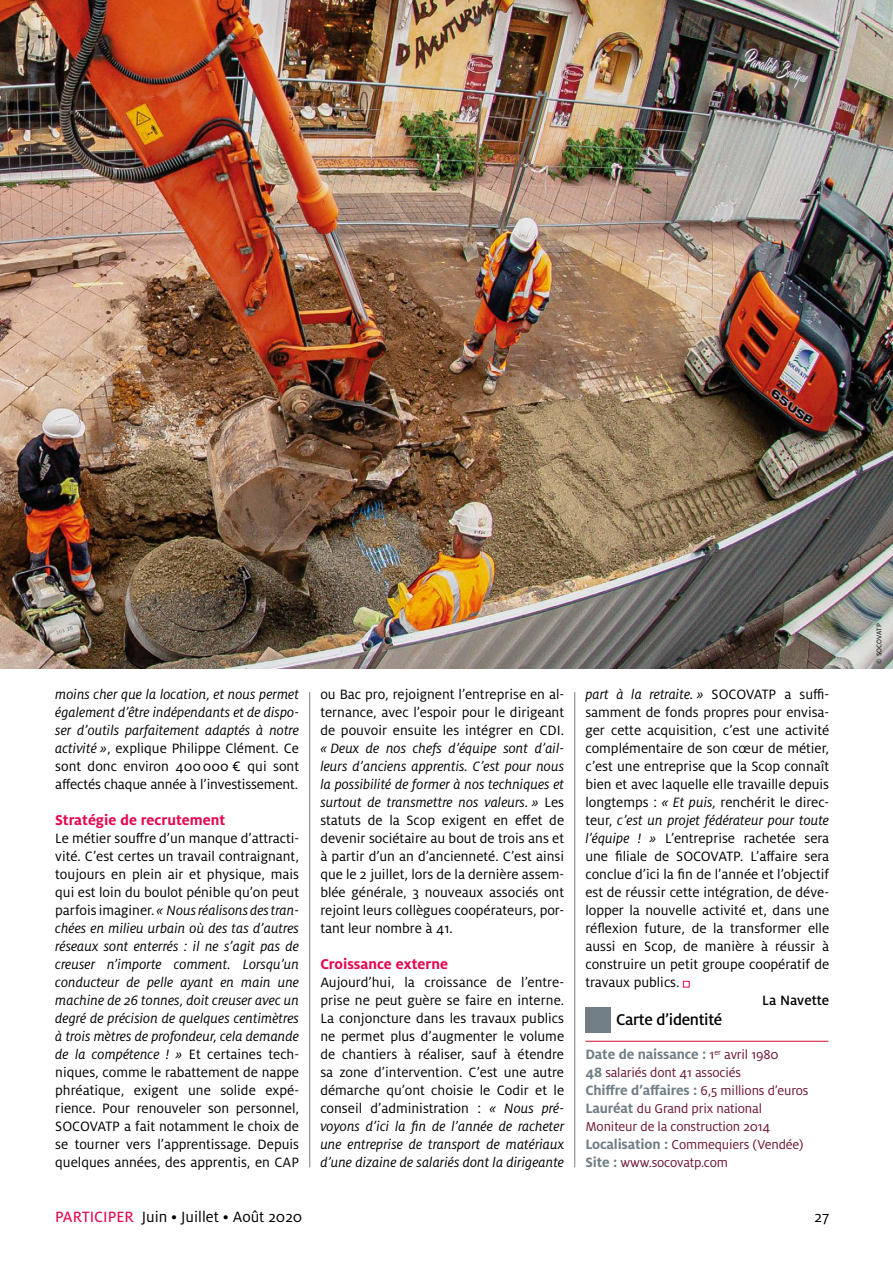
<style>
.page{position:relative;width:893px;height:1263px;background:#fff}
.page>*{position:absolute;margin:0;border:0;box-sizing:border-box;transform-origin:0 0}
.t1{font:500 17.25px "Milo OT";letter-spacing:-.02em;color:#000}
.t2{font:16.5px "Milo OT";color:#000}
.t3{font:700 15.75px "Milo OT";color:#e5074d}
.t4{font:15px/18px "Milo OT";color:#000;text-align:justify}
.t5{font:italic 15px/18px "Milo OT";color:#000;text-align:justify}
.t6{font:700 15px "Milo OT";letter-spacing:-.01em;color:#717e86}
.t7{font:500 15px "Milo OT";color:#000}
.t8{font:14.25px/18px "Milo OT";letter-spacing:-.01em;color:#6b1435}
.t9{font:7.5px "Milo OT";letter-spacing:-.005em;color:#000}
.s1{font-style:normal}
.s2{font-style:italic}
.s3{font-weight:400;font-size:14.25px;color:#6b1435}
.s4{font-weight:700;font-size:15px;color:#717e86}
.s5{font-family:"Milo OT Text";color:#e5074d}
</style>
<div class="page">
<svg style="left:683px;top:981px;width:6px;height:6px"></svg>
<img style="left:0;top:0;width:893px;height:668px">
<hr style="left:574px;top:692px;width:1px;height:475px;background:#877">
<hr style="left:309px;top:692px;width:1px;height:475px;background:#877">
<div style="left:585px;top:1007px;width:26px;height:26px;background:#717e86"></div>
<hr style="left:585px;top:1041px;width:243px;height:1px;background:#d51130">
<p class="t5" style="left:55px;top:686px;width:245px">moins cher que la location, et nous permet également d’être indépendants et de dispo&shy;ser d’outils parfaitement adaptés à notre activité »<span class="s1">, explique Philippe Clément. Ce sont donc environ 400000 € qui sont affectés chaque année à l’investissement.</span></p>
<p class="t3" style="left:55px;top:811px;width:171px">Stratégie de recrutement</p>
<p class="t4" style="left:55px;top:830px;width:245px">Le métier souffre d’un manque d’attracti&shy;vité. C’est certes un travail contraignant, toujours en plein air et physique, mais qui est loin du boulot pénible qu’on peut parfois imaginer. <span class="s2">« Nous réalisons des tran&shy;chées en milieu urbain où des tas d’autres réseaux sont enterrés : il ne s’agit pas de creuser n’importe comment. Lorsqu’un conducteur de pelle ayant en main une machine de 26 tonnes, doit creuser avec un degré de précision de quelques centimètres à trois mètres de profondeur, cela demande de la compétence ! »</span> Et certaines tech&shy;niques, comme le rabattement de nappe phréatique, exigent une solide expé&shy;rience. Pour renouveler son personnel, SOCOVATP a fait notamment le choix de se tourner vers l’apprentissage. Depuis quelques années, des apprentis, en CAP</p>
<p class="t4" style="left:320px;top:686px;width:245px">ou Bac pro, rejoignent l’entreprise en al&shy;ternance, avec l’espoir pour le dirigeant de pouvoir ensuite les intégrer en CDI.</p>
<p class="t4" style="left:320px;top:740px;width:245px"><span class="s2">« Deux de nos chefs d’équipe sont d’ail&shy;leurs d’anciens apprentis. C’est pour nous la possibilité de former à nos techniques et surtout de transmettre nos valeurs. »</span> Les statuts de la Scop exigent en effet de devenir sociétaire au bout de trois ans et à partir d’un an d’ancienneté. C’est ainsi que le 2 juillet, lors de la dernière assem&shy;blée générale, 3 nouveaux associés ont rejoint leurs collègues coopérateurs, por&shy;tant leur nombre à 41.</p>
<p class="t3" style="left:320px;top:955px;width:129px">Croissance externe</p>
<p class="t4" style="left:320px;top:974px;width:245px">Aujourd’hui, la croissance de l’entre&shy;prise ne peut guère se faire en interne.<br>La conjoncture dans les travaux publics ne permet plus d’augmenter le volume de chantiers à réaliser, sauf à étendre sa zone d’intervention. C’est une autre démarche qu’ont choisie le Codir et le conseil d’administration : <span class="s2">« Nous pré&shy;voyons d’ici la fin de l’année de racheter une entreprise de transport de matériaux d’une dizaine de salariés dont la dirigeante</span></p>
<p class="t4" style="left:585px;top:686px;width:245px"><span class="s2">part à la retraite. »</span> SOCOVATP a suffi&shy;samment de fonds propres pour envisa&shy;ger cette acquisition, c’est une activité complémentaire de son cœur de métier, c’est une entreprise que la Scop connaît bien et avec laquelle elle travaille depuis longtemps : <span class="s2">« Et puis,</span> renchérit le direc&shy;teur, <span class="s2">c’est un projet fédérateur pour toute l’équipe ! »</span> L’entreprise rachetée sera une filiale de SOCOVATP. L’affaire sera conclue d’ici la fin de l’année et l’objectif est de réussir cette intégration, de déve&shy;lopper la nouvelle activité et, dans une réflexion future, de la transformer elle aussi en Scop, de manière à réussir à construire un petit groupe coopératif de travaux publics.</p>
<p class="t7" style="left:762px;top:992px;width:68px">La Navette</p>
<p class="t1" style="left:616px;top:1010px;width:108px">Carte d’identité</p>
<p class="t6" style="left:585px;top:1046px;width:195px">Date de naissance : <span class="s3">1</span><sup>er</sup> <span class="s3">avril 1980</span></p>
<p class="t8" style="left:585px;top:1064px;width:157px"><span class="s4">48</span> salariés dont 41 associés</p>
<p class="t6" style="left:585px;top:1082px;width:225px">Chiffre d’affaires : <span class="s3">6,5 millions d’euros</span></p>
<p class="t8" style="left:585px;top:1100px;width:220px"><span class="s4">Lauréat</span> du Grand prix national<br>Moniteur de la construction 2014<br><span class="s4">Localisation :</span> Commequiers (Vendée)<br><span class="s4">Site :</span> www.socovatp.com</p>
<p class="t2" style="left:55px;top:1208px;width:249px"><span class="s5">PARTICIPER</span> Juin • Juillet • Août 2020</p>
<p class="t2" style="left:814px;top:1208px;width:16px">27</p>
<p class="t9" style="left:875px;top:664px;width:42px;rotate:-90deg">© SOCOVATP</p>
</div>
